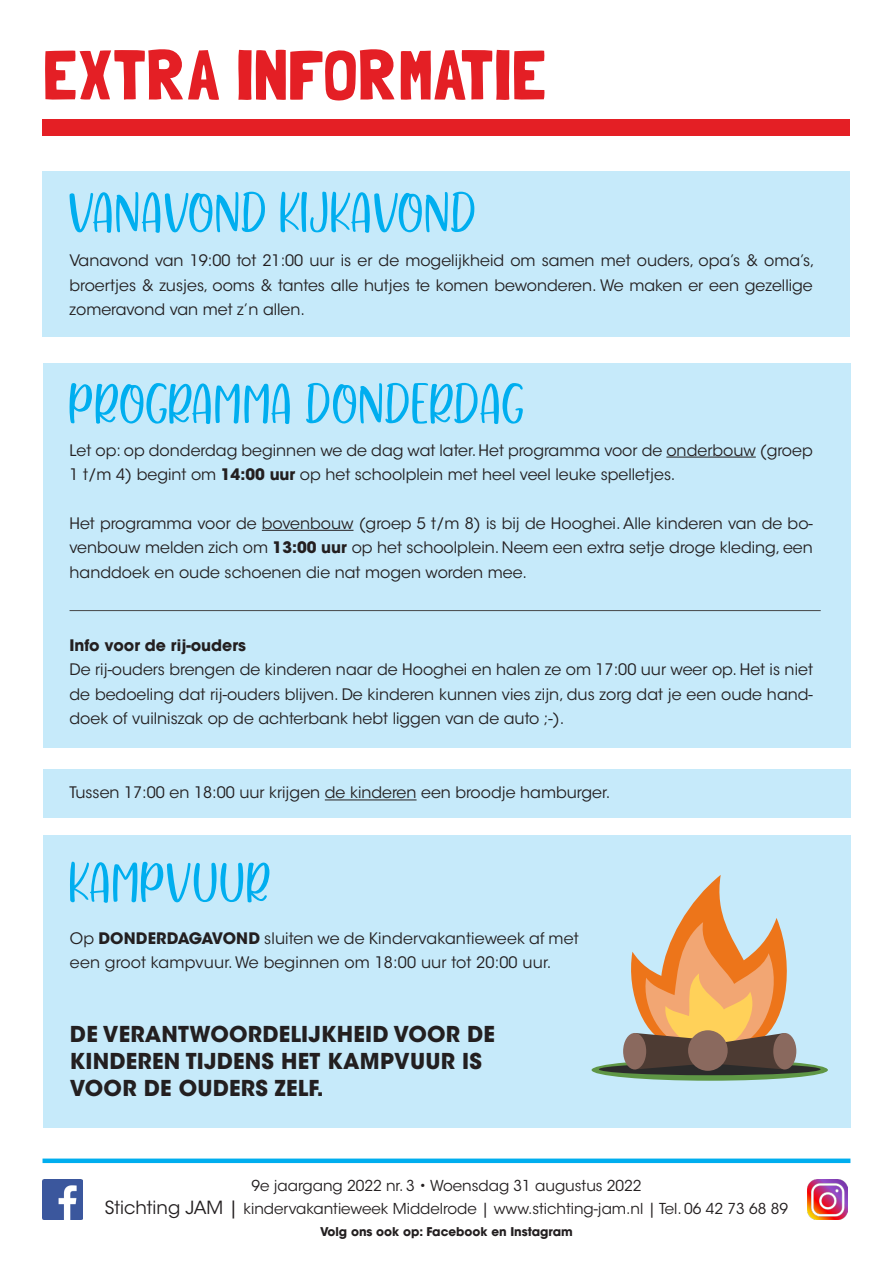
<style>
.page{position:relative;width:893px;height:1263px;background:#fff}
.page>*{position:absolute;margin:0;border:0;box-sizing:border-box;transform-origin:0 0}
.t1{font:70.05px "Londrina Solid";color:#e41f25}
.t2{font:52.35px "Salmonpie Personal Use";color:#00aeef}
.t3{font:700 21.75px/27px "ITC Avant Garde Std";letter-spacing:.01em;color:#231f20}
.t4{font:15.75px/24.5px "ITC Avant Garde Std";color:#231f20;text-align:justify}
.t5{font:700 15.75px "ITC Avant Garde Std";color:#231f20}
.t6{font:15px "ITC Avant Garde Std";color:#231f20}
.t7{font:700 12px "ITC Avant Garde Std";color:#231f20}
.s1{font-weight:700}
.s2{font-size:18px}
</style>
<div class="page">
<div style="left:43px;top:1158px;width:807px;height:5px;background:#00aeef"></div>
<div style="left:43px;top:119px;width:807px;height:17px;background:#e41f25"></div>
<div style="left:43px;top:171px;width:807px;height:166px;background:#c6eafa"></div>
<div style="left:43px;top:835px;width:808px;height:292px;background:#c6eafa"></div>
<svg style="left:592px;top:1059px;width:236px;height:22px"></svg>
<div style="left:599px;top:1063px;width:222px;height:12px;background:#2b2b2b;border-radius:50%"></div>
<svg style="left:623px;top:1033px;width:23px;height:36px"></svg>
<svg style="left:625px;top:875px;width:171px;height:194px"></svg>
<div style="left:773px;top:1033px;width:23px;height:36px;background:#8a695e;border-radius:50%"></div>
<div style="left:688px;top:1030px;width:40px;height:41px;background:#8a695e;border-radius:50%"></div>
<div style="left:43px;top:363px;width:808px;height:385px;background:#c6eafa"></div>
<hr style="left:666px;top:457px;width:90px;height:1px;background:#231f20">
<hr style="left:262px;top:530px;width:91px;height:1px;background:#231f20">
<hr style="left:70px;top:610px;width:751px;height:1px;background:#454647">
<div style="left:43px;top:770px;width:808px;height:48px;background:#c6eafa"></div>
<hr style="left:325px;top:799px;width:92px;height:1px;background:#231f20">
<img style="left:808px;top:1180px;width:40px;height:39px">
<img style="left:43px;top:1180px;width:39px;height:39px">
<p class="t1" style="left:43px;top:34px;width:506px">EXTRA INFORMATIE</p>
<p class="t2" style="left:70px;top:165px;width:410px">VANAVOND KIJKAVOND</p>
<p class="t4" style="left:70px;top:248px;width:747px">Vanavond van 19:00 tot 21:00 uur is er de mogelijkheid om samen met ouders, opa’s &amp; oma’s, broertjes &amp; zusjes, ooms &amp; tantes alle hutjes te komen bewonderen. We maken er een gezellige zomeravond van met z’n allen.</p>
<p class="t2" style="left:70px;top:356px;width:457px">PROGRAMMA DONDERDAG</p>
<p class="t4" style="left:70px;top:438px;width:745px">Let op: op donderdag beginnen we de dag wat later. Het programma voor de onderbouw (groep<br>1 t/m 4) begint om <span class="s1">14:00 uur</span> op het schoolplein met heel veel leuke spelletjes.</p>
<p class="t4" style="left:70px;top:511px;width:745px">Het programma voor de bovenbouw (groep 5 t/m 8) is bij de Hooghei. Alle kinderen van de bo&shy;venbouw melden zich om <span class="s1">13:00 uur</span> op het schoolplein. Neem een extra setje droge kleding, een handdoek en oude schoenen die nat mogen worden mee.</p>
<p class="t5" style="left:70px;top:635px;width:178px">Info voor de rij-ouders</p>
<p class="t4" style="left:70px;top:657px;width:745px">De rij-ouders brengen de kinderen naar de Hooghei en halen ze om 17:00 uur weer op. Het is niet de bedoeling dat rij-ouders blijven. De kinderen kunnen vies zijn, dus zorg dat je een oude hand&shy;doek of vuilniszak op de achterbank hebt liggen van de auto ;-).</p>
<p class="t4" style="left:70px;top:781px;width:542px">Tussen 17:00 en 18:00 uur krijgen de kinderen een broodje hamburger.</p>
<p class="t2" style="left:70px;top:835px;width:205px">KAMPVUUR</p>
<p class="t4" style="left:70px;top:926px;width:510px">Op <span class="s1">DONDERDAGAVOND</span> sluiten we de Kindervakantieweek af met een groot kampvuur. We beginnen om 18:00 uur tot 20:00 uur.</p>
<p class="t3" style="left:70px;top:1020px;width:427px">DE VERANTWOORDELIJKHEID VOOR DE<br>KINDEREN TIJDENS HET KAMPVUUR IS<br>VOOR DE OUDERS ZELF.</p>
<p class="t6" style="left:251px;top:1177px;width:392px">9e jaargang 2022 nr. 3 • Woensdag 31 augustus 2022</p>
<p class="t6" style="left:105px;top:1199px;width:684px"><span class="s2">Stichting JAM |</span> kindervakantieweek Middelrode | www.stichting-jam.nl | Tel. 06 42 73 68 89</p>
<p class="t7" style="left:320px;top:1224px;width:254px">Volg ons ook op: Facebook en Instagram</p>
</div>
